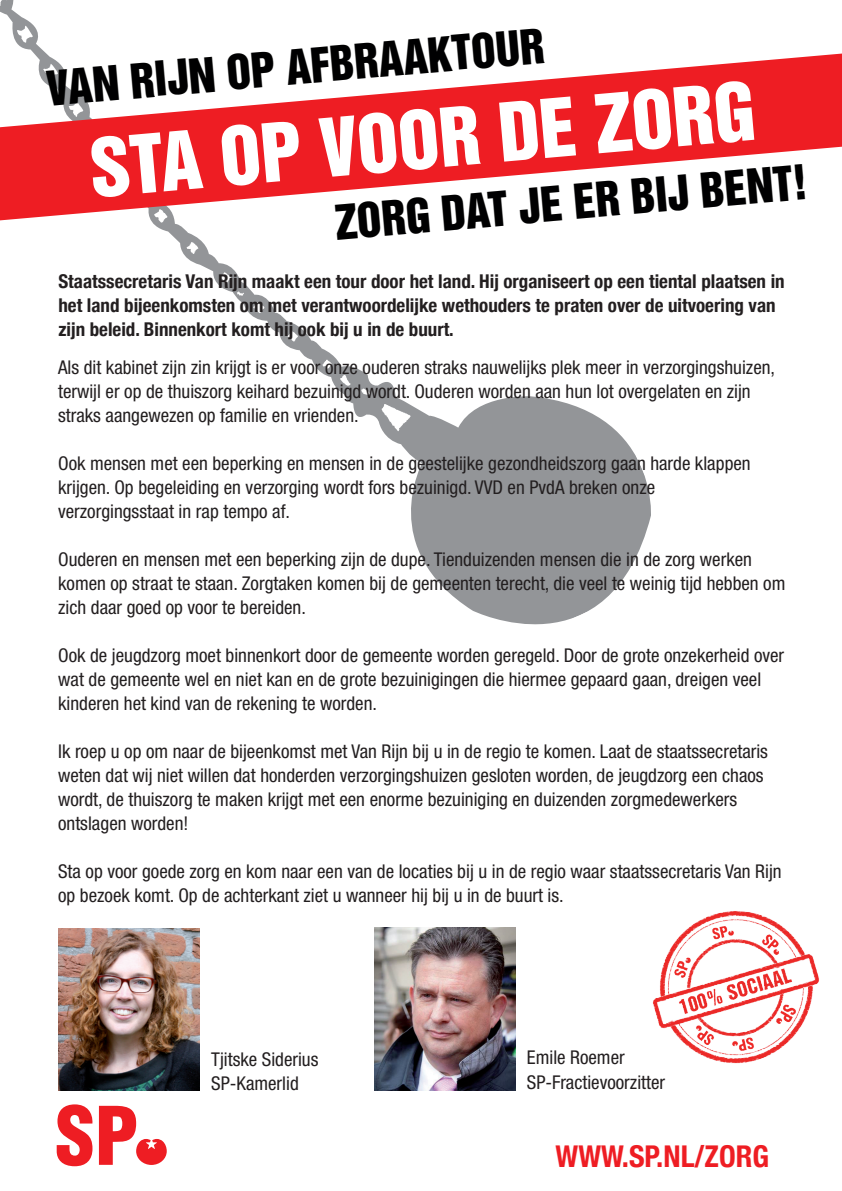
<style>
.page{position:relative;width:842px;height:1191px;background:#fff}
.page>*{position:absolute;margin:0;border:0;box-sizing:border-box;transform-origin:0 0}
.t1{font:74px "Helvetica Inserat LT Std";color:#fff}
.t2{font:44px "Helvetica Inserat LT Std";color:#000001}
.t3{font:700 condensed 30px "Helvetica Neue";color:#ee1d23}
.t4{font:condensed 19px/24px "Helvetica Neue LT Std";color:#231f20}
.t5{font:700 condensed 19px/24px "Helvetica Neue";color:#231f20}
</style>
<div class="page">
<svg style="left:0;top:0;width:651px;height:625px"></svg>
<svg style="left:0;top:54px;width:842px;height:166px;fill:#ee1d23"></svg>
<img style="left:58px;top:928px;width:142px;height:162px">
<svg style="left:57px;top:1104px;width:36px;height:62px"></svg>
<svg style="left:99px;top:1105px;width:68px;height:60px"></svg>
<img style="left:374px;top:927px;width:141px;height:163px">
<img style="left:653px;top:931px;width:166px;height:119px">
<img style="left:653px;top:934px;width:61px;height:66px">
<img style="left:689px;top:911px;width:50px;height:50px">
<img style="left:739px;top:911px;width:62px;height:66px">
<img style="left:753px;top:981px;width:65px;height:65px">
<img style="left:737px;top:1014px;width:39px;height:50px">
<img style="left:673px;top:1002px;width:64px;height:62px">
<h2 class="t2" style="left:45px;top:62px;width:501px;rotate:-5deg">VAN RIJN OP AFBRAAKTOUR</h2>
<h1 class="t1" style="left:86px;top:125px;width:669px;rotate:-5deg">STA OP VOOR DE ZORG</h1>
<h2 class="t2" style="left:333px;top:196px;width:475px;rotate:-5deg">ZORG DAT JE ER BIJ BENT!</h2>
<p class="t5" style="left:58px;top:268px;width:728px">Staatssecretaris Van Rijn maakt een tour door het land. Hij organiseert op een tiental plaatsen in het land bijeenkomsten om met verantwoordelijke wethouders te praten over de uitvoering van zijn beleid. Binnenkort komt hij ook bij u in de buurt.</p>
<p class="t4" style="left:58px;top:355px;width:718px">Als dit kabinet zijn zin krijgt is er voor onze ouderen straks nauwelijks plek meer in verzorgingshuizen, terwijl er op de thuiszorg keihard bezuinigd wordt. Ouderen worden aan hun lot overgelaten en zijn straks aangewezen op familie en vrienden.</p>
<p class="t4" style="left:58px;top:451px;width:694px">Ook mensen met een beperking en mensen in de geestelijke gezondheidszorg gaan harde klappen krijgen. Op begeleiding en verzorging wordt fors bezuinigd. VVD en PvdA breken onze verzorgingsstaat in rap tempo af.</p>
<p class="t4" style="left:58px;top:547px;width:729px">Ouderen en mensen met een beperking zijn de dupe. Tienduizenden mensen die in de zorg werken komen op straat te staan. Zorgtaken komen bij de gemeenten terecht, die veel te weinig tijd hebben om zich daar goed op voor te bereiden.</p>
<p class="t4" style="left:58px;top:643px;width:728px">Ook de jeugdzorg moet binnenkort door de gemeente worden geregeld. Door de grote onzekerheid over wat de gemeente wel en niet kan en de grote bezuinigingen die hiermee gepaard gaan, dreigen veel kinderen het kind van de rekening te worden.</p>
<p class="t4" style="left:58px;top:739px;width:711px">Ik roep u op om naar de bijeenkomst met Van Rijn bij u in de regio te komen. Laat de staatssecretaris weten dat wij niet willen dat honderden verzorgingshuizen gesloten worden, de jeugdzorg een chaos wordt, de thuiszorg te maken krijgt met een enorme bezuiniging en duizenden zorgmedewerkers ontslagen worden!</p>
<p class="t4" style="left:58px;top:859px;width:725px">Sta op voor goede zorg en kom naar een van de locaties bij u in de regio waar staatssecretaris Van Rijn op bezoek komt. Op de achterkant ziet u wanneer hij bij u in de buurt is.</p>
<p class="t4" style="left:211px;top:1047px;width:109px">Tjitske Siderius<br>SP-Kamerlid</p>
<p class="t4" style="left:527px;top:1045px;width:140px">Emile Roemer<br>SP-Fractievoorzitter</p>
<h3 class="t3" style="left:556px;top:1131px;width:215px">WWW.SP.NL/ZORG</h3>
</div>
